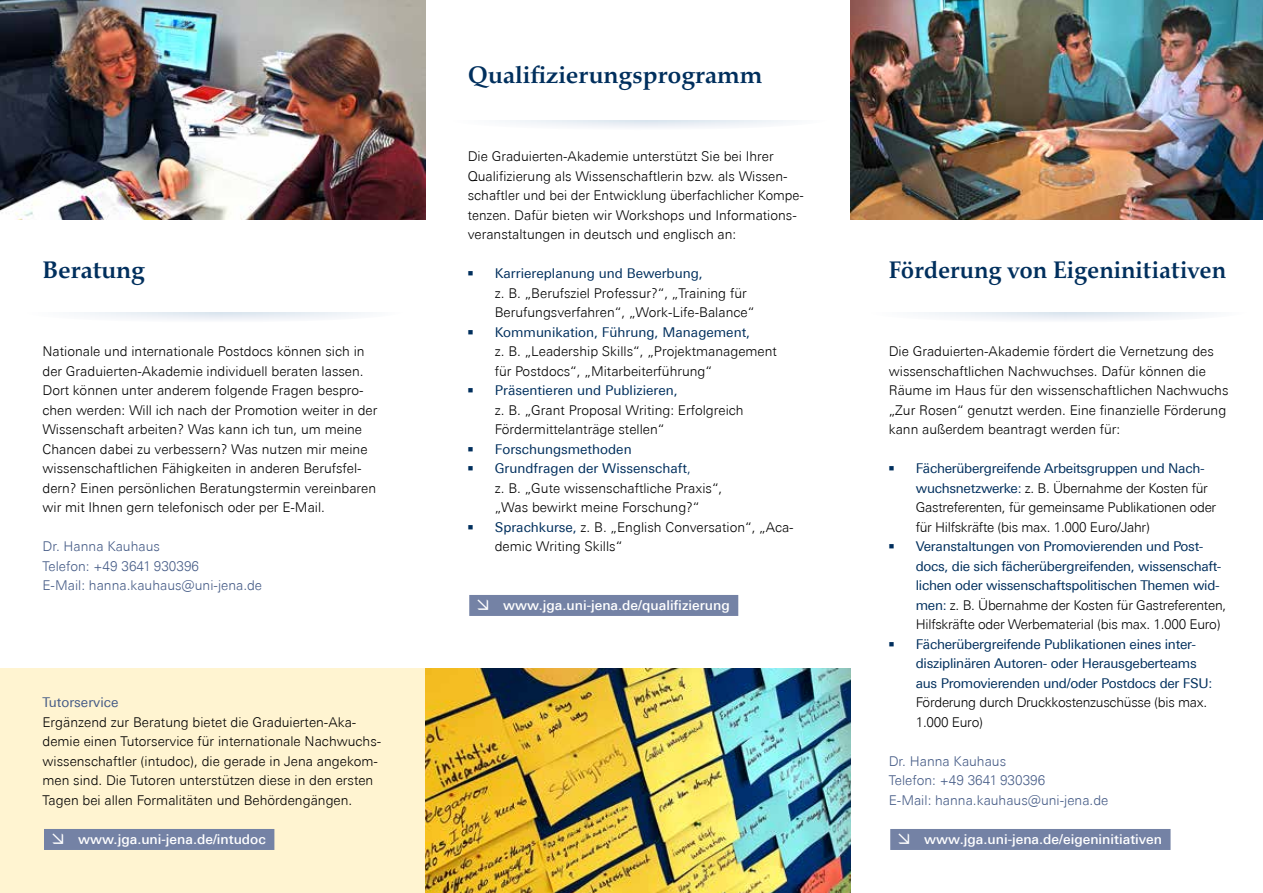
<style>
.page{position:relative;width:1263px;height:893px;background:#fff}
.page>*{position:absolute;margin:0;border:0;box-sizing:border-box;transform-origin:0 0}
.t1{font:700 24px "Palatino Nova";color:#002f5d}
.t2{font:700 24px "Palatino Nova";color:#002f5d;scale:.96 1}
.t3{font:300 13.5px/19.5px "Univers Next Pro";color:#000}
.t4{font:13.5px/19.5px "Univers Next Pro";letter-spacing:-.02em;color:#002f5d}
.t5{font:300 13.5px/19.5px "Univers Next Pro";letter-spacing:-.02em;color:#000}
.t6{font:300 13.5px/19.5px "Univers Next Pro";color:#455b86}
.t7{font:500 13.5px "Univers Next Pro";color:#fff}
.t8{font:13.5px "Univers Next Pro";color:#002f5d}
.t9{font:13.5px "Univers Next Pro";color:#455b86}
.s1{font-weight:400;color:#002f5d}
.s2{color:#002f5d}
.s3{font-weight:300;color:#000}
</style>
<div class="page">
<div style="left:0;top:668px;width:425px;height:225px;background:#fff4d1"></div>
<img style="left:850px;top:0;width:413px;height:220px">
<svg style="left:446px;top:109px;width:383px;height:21px"></svg>
<div style="left:438px;top:94px;width:400px;height:25px;background:#fff"></div>
<div style="left:469px;top:595px;width:269px;height:21px;background:#7482a5"></div>
<svg style="left:21px;top:301px;width:383px;height:21px"></svg>
<div style="left:13px;top:286px;width:399px;height:26px;background:#fff"></div>
<img style="left:425px;top:668px;width:425px;height:225px">
<svg style="left:865px;top:301px;width:383px;height:21px"></svg>
<div style="left:857px;top:286px;width:399px;height:26px;background:#fff"></div>
<div style="left:890px;top:829px;width:280px;height:21px;background:#7482a5"></div>
<img style="left:0;top:0;width:425px;height:220px">
<div style="left:44px;top:829px;width:230px;height:21px;background:#7482a5"></div>
<h1 class="t1" style="left:43px;top:256px;width:104px">Beratung</h1>
<p class="t3" style="left:43px;top:342px;width:336px">Nationale und internationale Postdocs können sich in der Graduierten-Akademie individuell beraten lassen.<br>Dort können unter anderem folgende Fragen bespro&shy;chen werden: Will ich nach der Promotion weiter in der Wissenschaft arbeiten? Was kann ich tun, um meine Chancen dabei zu verbessern? Was nutzen mir meine wissenschaftlichen Fähigkeiten in anderen Berufsfel&shy;dern? Einen persönlichen Beratungstermin vereinbaren wir mit Ihnen gern telefonisch oder per E-Mail.</p>
<p class="t6" style="left:43px;top:537px;width:221px">Dr. Hanna Kauhaus<br>Telefon: +49 3641 930396<br>E-Mail: hanna.kauhaus@uni-jena.de</p>
<p class="t9" style="left:43px;top:695px;width:77px">Tutorservice</p>
<p class="t3" style="left:43px;top:712px;width:340px">Ergänzend zur Beratung bietet die Graduierten-Aka&shy;demie einen Tutorservice für internationale Nachwuchs&shy;wissenschaftler (intudoc), die gerade in Jena angekom&shy;men sind. Die Tutoren unterstützen diese in den ersten Tagen bei allen Formalitäten und Behördengängen.</p>
<p class="t7" style="left:78px;top:831px;width:189px">www.jga.uni-jena.de/intudoc</p>
<h1 class="t1" style="left:468px;top:61px;width:296px">Qualifizierungsprogramm</h1>
<p class="t3" style="left:468px;top:147px;width:337px">Die Graduierten-Akademie unterstützt Sie bei Ihrer Qualifizierung als Wissenschaftlerin bzw. als Wissen&shy;schaftler und bei der Entwicklung überfachlicher Kompe&shy;tenzen. Dafür bieten wir Workshops und Informations&shy;veranstaltungen in deutsch und englisch an:</p>
<p class="t4" style="left:495px;top:264px;width:209px">Karriereplanung und Bewerbung,</p>
<p class="t3" style="left:495px;top:283px;width:261px">z. B. „Berufsziel Professur?“, „Training für<br>Berufungsverfahren“, „Work-Life-Balance“</p>
<p class="t8" style="left:495px;top:324px;width:257px">Kommunikation, Führung, Management,</p>
<p class="t3" style="left:495px;top:342px;width:284px">z. B. „Leadership Skills“, „Projektmanagement für Postdocs“, „Mitarbeiterführung“</p>
<p class="t8" style="left:495px;top:383px;width:184px">Präsentieren und Publizieren,</p>
<p class="t3" style="left:495px;top:400px;width:250px">z. B. „Grant Proposal Writing: Erfolgreich<br>Fördermittelanträge stellen“</p>
<p class="t3" style="left:495px;top:439px;width:300px"><span class="s1">Forschungsmethoden<br>Grundfragen der Wissenschaft</span><span class="s2">,<br></span>z. B. „Gute wissenschaftliche Praxis“,<br>„Was bewirkt meine Forschung?“<br><span class="s1">Sprachkurse,</span> z. B. „English Conversation“, „Aca&shy;demic Writing Skills“</p>
<p class="t7" style="left:503px;top:597px;width:228px">www.jga.uni-jena.de/qualifizierung</p>
<h1 class="t2" style="left:889px;top:256px;width:353px">Förderung von Eigeninitiativen</h1>
<p class="t3" style="left:889px;top:342px;width:341px">Die Graduierten-Akademie fördert die Vernetzung des wissenschaftlichen Nachwuchses. Dafür können die Räume im Haus für den wissenschaftlichen Nachwuchs „Zur Rosen“ genutzt werden. Eine finanzielle Förderung kann außerdem beantragt werden für:</p>
<p class="t5" style="left:916px;top:459px;width:302px"><span class="s1">Fächerübergreifende Arbeitsgruppen und Nach--- wuchsnetzwerke:</span> z. B. Übernahme der Kosten für Gastreferenten, für gemeinsame Publikationen oder für Hilfskräfte (bis max. 1.000 Euro/Jahr)</p>
<p class="t4" style="left:916px;top:537px;width:312px">Veranstaltungen von Promovierenden und Post&shy;docs, die sich fächerübergreifenden, wissenschaft&shy;lichen oder wissenschaftspolitischen Themen wid&shy;men: <span class="s3">z. B. Übernahme der Kosten für Gastreferenten, Hilfskräfte oder Werbematerial (bis max. 1.000 Euro)</span></p>
<p class="t4" style="left:916px;top:634px;width:298px">Fächerübergreifende Publikationen eines inter&shy;disziplinären Autoren- oder Herausgeberteams aus Promovierenden und/oder Postdocs der FSU :</p>
<p class="t5" style="left:916px;top:693px;width:293px">Förderung durch Druckkostenzuschüsse (bis max.<br>1.000 Euro)</p>
<p class="t6" style="left:889px;top:751px;width:221px">Dr. Hanna Kauhaus<br>Telefon: +49 3641 930396<br>E-Mail: hanna.kauhaus@uni-jena.de</p>
<p class="t7" style="left:924px;top:831px;width:239px">www.jga.uni-jena.de/eigeninitiativen</p>
</div>
